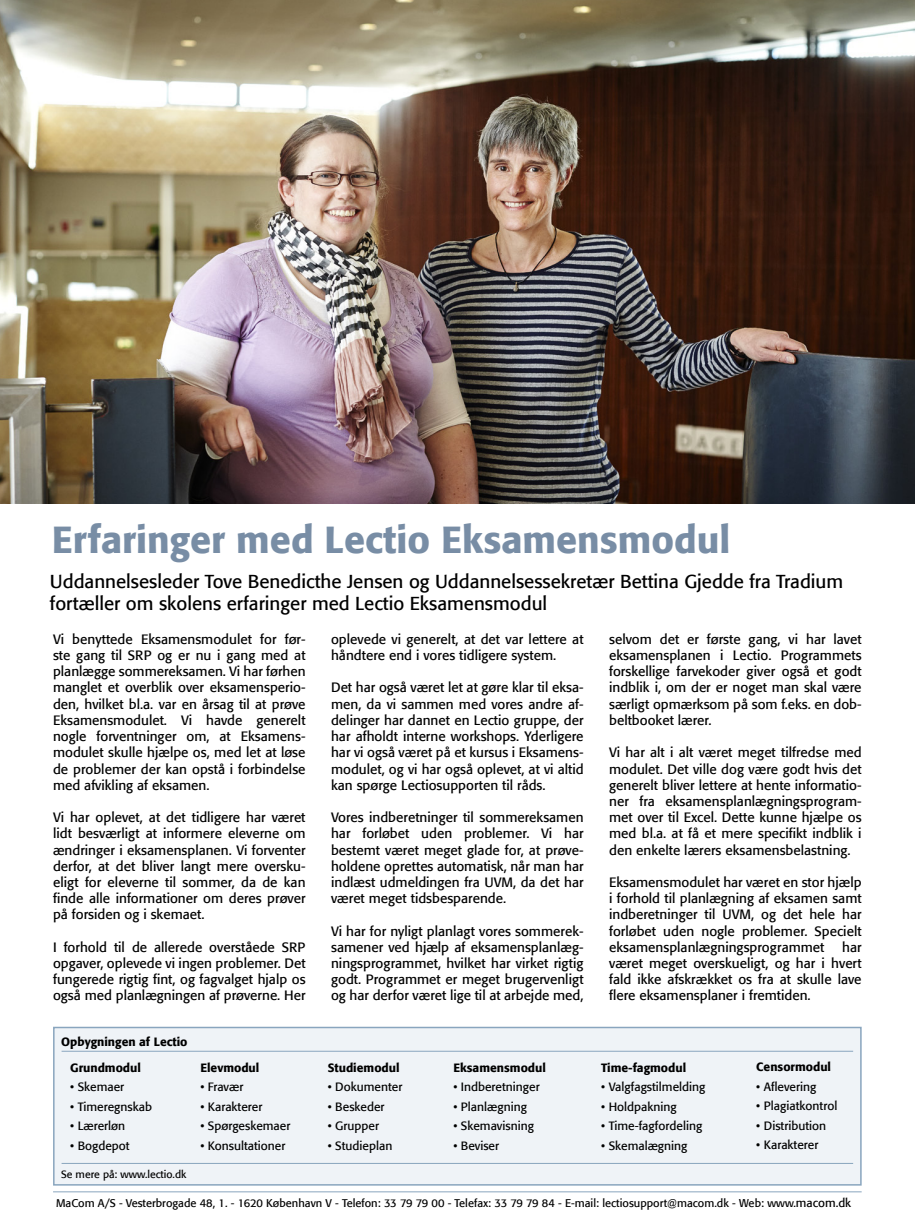
<style>
.page{position:relative;width:915px;height:1221px;background:#fff}
.page>*{position:absolute;margin:0;border:0;box-sizing:border-box;transform-origin:0 0}
.t1{font:500 37.5px "Formata";color:#788da5}
.t2{font:18.6px/22.4px "Formata";color:#000}
.t3{font:13.5px/16.2px "Formata";color:#000;text-align:justify}
.t4{font:12px "Formata";color:#000}
.t5{font:500 12px "Formata";color:#000}
.t6{font:11.1px "Formata";color:#000}
.t7{font:10.5px "Formata";color:#000}
.s1{font-size:11.85px}
</style>
<div class="page">
<hr style="left:53px;top:1191px;width:808px;height:1px;background:#89a5be">
<div style="left:53px;top:1026px;width:808px;height:159px;background:#eff3f7;border:2px solid #89a5be"></div>
<hr style="left:62px;top:1050px;width:790px;height:1px;background:#89a5be">
<hr style="left:62px;top:1162px;width:790px;height:1px;background:#89a5be">
<img style="left:0;top:0;width:914px;height:503px">
<h1 class="t1" style="left:52px;top:516px;width:679px">Erfaringer med Lectio Eksamensmodul</h1>
<h2 class="t2" style="left:50px;top:570px;width:794px">Uddannelsesleder Tove Benedicthe Jensen og Uddannelsessekretær Bettina Gjedde fra Tradium fortæller om skolens erfaringer med Lectio Eksamensmodul</h2>
<p class="t3" style="left:53px;top:631px;width:254px">Vi benyttede Eksamensmodulet for før&shy;ste gang til SRP og er nu i gang med at planlægge sommereksamen. Vi har førhen manglet et overblik over eksamensperio&shy;den, hvilket bl.a. var en årsag til at prøve Eksamensmodulet. Vi havde generelt nogle forventninger om, at Eksamens&shy;modulet skulle hjælpe os, med let at løse de problemer der kan opstå i forbindelse med afvikling af eksamen.</p>
<p class="t3" style="left:53px;top:809px;width:254px">Vi har oplevet, at det tidligere har været lidt besværligt at informere eleverne om ændringer i eksamensplanen. Vi forventer derfor, at det bliver langt mere oversku&shy;eligt for eleverne til sommer, da de kan finde alle informationer om deres prøver på forsiden og i skemaet.</p>
<p class="t3" style="left:53px;top:938px;width:254px">I forhold til de allerede overståede SRP opgaver, oplevede vi ingen problemer. Det fungerede rigtig fint, og fagvalget hjalp os også med planlægningen af prøverne. Her</p>
<p class="t5" style="left:61px;top:1034px;width:128px">Opbygningen af Lectio</p>
<p class="t5" style="left:70px;top:1059px;width:72px">Grundmodul</p>
<p class="t4" style="left:70px;top:1079px;width:56px">• Skemaer</p>
<p class="t4" style="left:70px;top:1099px;width:83px">• Timeregnskab</p>
<p class="t4" style="left:70px;top:1118px;width:56px">• Lærerløn</p>
<p class="t4" style="left:70px;top:1138px;width:61px">• Bogdepot</p>
<p class="t7" style="left:61px;top:1167px;width:127px">Se mere på: www.lectio.dk</p>
<p class="t5" style="left:200px;top:1059px;width:60px">Elevmodul</p>
<p class="t4" style="left:200px;top:1079px;width:44px">• Fravær</p>
<p class="t4" style="left:200px;top:1098px;width:64px">• Karakterer</p>
<p class="t4" style="left:200px;top:1118px;width:91px">• Spørgeskemaer</p>
<p class="t4" style="left:200px;top:1137px;width:86px">• Konsultationer</p>
<p class="t3" style="left:331px;top:631px;width:254px">oplevede vi generelt, at det var lettere at håndtere end i vores tidligere system.</p>
<p class="t3" style="left:331px;top:679px;width:254px">Det har også været let at gøre klar til eksa&shy;men, da vi sammen med vores andre af&shy;delinger har dannet en Lectio gruppe, der har afholdt interne workshops. Yderligere har vi også været på et kursus i Eksamens&shy;modulet, og vi har også oplevet, at vi altid kan spørge Lectiosupporten til råds.</p>
<p class="t3" style="left:331px;top:809px;width:254px">Vores indberetninger til sommereksamen har forløbet uden problemer. Vi har bestemt været meget glade for, at prøve&shy;holdene oprettes automatisk, når man har indlæst udmeldingen fra UVM, da det har været meget tidsbesparende.</p>
<p class="t3" style="left:331px;top:922px;width:254px">Vi har for nyligt planlagt vores sommerek&shy;samener ved hjælp af eksamensplanlæg&shy;ningsprogrammet, hvilket har virket rigtig godt. Programmet er meget brugervenligt og har derfor været lige til at arbejde med,</p>
<p class="t3" style="left:609px;top:631px;width:254px">selvom det er første gang, vi har lavet eksamensplanen i Lectio. Programmets forskellige farvekoder giver også et godt indblik i, om der er noget man skal være særligt opmærksom på som f.eks. en dob&shy;beltbooket lærer.</p>
<p class="t3" style="left:609px;top:744px;width:254px">Vi har alt i alt været meget tilfredse med modulet. Det ville dog være godt hvis det generelt bliver lettere at hente informatio&shy;ner fra eksamensplanlægningsprogram&shy;met over til Excel. Dette kunne hjælpe os med bl.a. at få et mere specifikt indblik i den enkelte lærers eksamensbelastning.</p>
<p class="t3" style="left:609px;top:874px;width:254px">Eksamensmodulet har været en stor hjælp i forhold til planlægning af eksamen samt indberetninger til UVM, og det hele har forløbet uden nogle problemer. Specielt eksamensplanlægningsprogrammet</p>
<p class="t3" style="left:609px;top:938px;width:254px;text-indent:233px">har været meget overskueligt, og har i hvert fald ikke afskrækket os fra at skulle lave flere eksamensplaner i fremtiden.</p>
<p class="t5" style="left:328px;top:1059px;width:73px">Studiemodul</p>
<p class="t4" style="left:328px;top:1079px;width:76px">• Dokumenter</p>
<p class="t4" style="left:328px;top:1098px;width:58px">• Beskeder</p>
<p class="t4" style="left:328px;top:1118px;width:53px">• Grupper</p>
<p class="t4" style="left:328px;top:1137px;width:66px">• Studieplan</p>
<p class="t5" style="left:453px;top:1059px;width:94px">Eksamensmodul</p>
<p class="t4" style="left:453px;top:1079px;width:88px">• Indberetninger</p>
<p class="t4" style="left:453px;top:1098px;width:75px">• Planlægning</p>
<p class="t4" style="left:453px;top:1118px;width:82px">• Skemavisning</p>
<p class="t4" style="left:453px;top:1137px;width:47px">• Beviser</p>
<p class="t5" style="left:601px;top:1059px;width:87px">Time-fagmodul</p>
<p class="t4" style="left:601px;top:1079px;width:106px">• Valgfagstilmelding</p>
<p class="t4" style="left:601px;top:1098px;width:77px">• Holdpakning</p>
<p class="t4" style="left:601px;top:1118px;width:103px">• Time-fagfordeling</p>
<p class="t4" style="left:601px;top:1137px;width:88px">• Skemalægning</p>
<p class="t5" style="left:756px;top:1059px;width:76px">Censormodul</p>
<p class="t4" style="left:756px;top:1079px;width:61px">• Aflevering</p>
<p class="t4" style="left:756px;top:1098px;width:83px">• Plagiatkontrol</p>
<p class="t4" style="left:756px;top:1118px;width:71px">• Distribution</p>
<p class="t4" style="left:756px;top:1137px;width:64px">• Karakterer</p>
<p class="t6" style="left:56px;top:1196px;width:796px">MaCom A/S - Vesterbrogade 48, 1. - 1620 København V - Telefon: 33 79 79 00 - Telefax: 33 79 79 84 - E-mail: lectiosupport@macom.dk - Web: www.<span class="s1">macom.dk</span></p>
</div>
